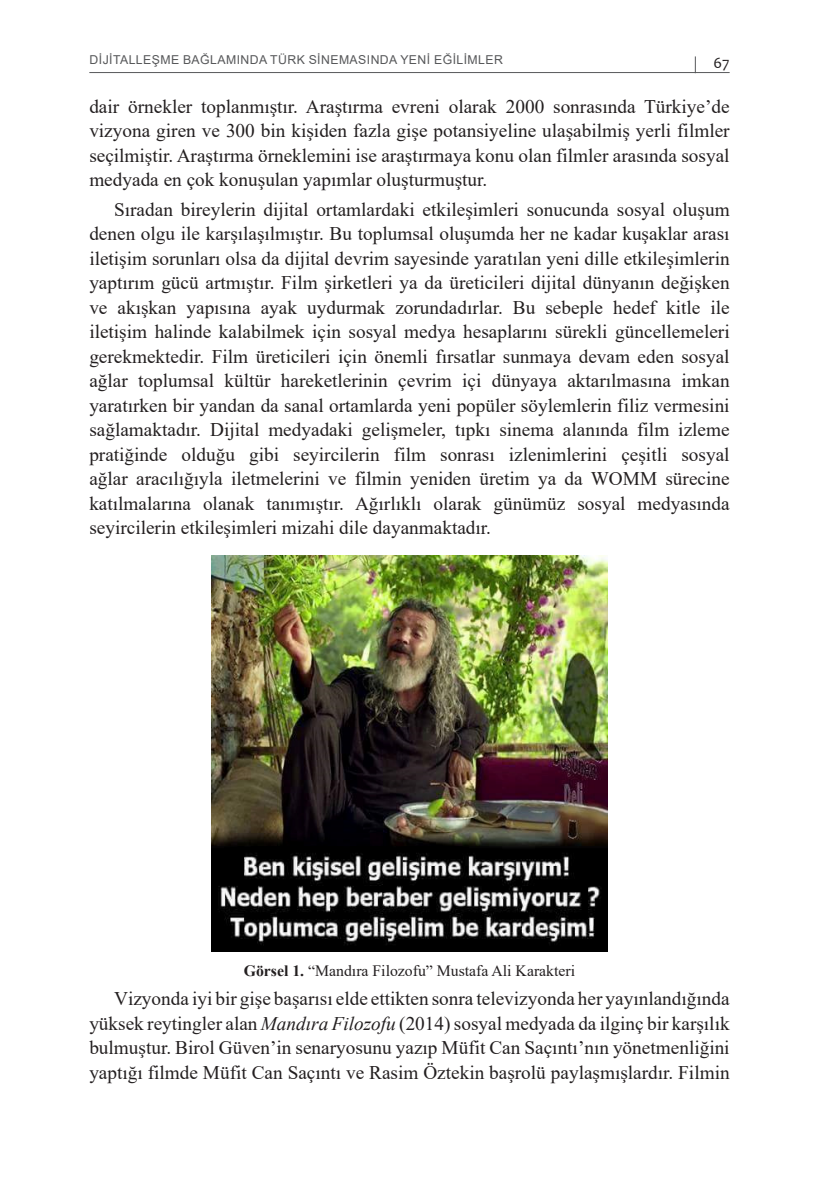
<style>
.page{position:relative;width:819px;height:1191px;background:#fff}
.page>*{position:absolute;margin:0;border:0;box-sizing:border-box;transform-origin:0 0}
.t1{font:19.25px/24.5px "Times New Roman";color:#231f20;text-align:justify}
.tablo{font:15.75px "Times New Roman";color:#231f20}
.t2{font:15.75px "Candara";color:#231f20}
.t3{font:12.25px "Arial";letter-spacing:.035em;color:#57585a}
.s1{font-weight:700}
.s2{font-style:italic}
</style>
<div class="page">
<hr style="left:89px;top:72px;width:640px;height:1px;background:#57585a">
<svg style="left:694px;top:56px;width:1px;height:16px"></svg>
<img style="left:211px;top:556px;width:396px;height:395px">
<p class="t3" style="left:90px;top:52px;width:415px">DIJITALLEŞME BAĞLAMINDA TÜRK SINEMASINDA YENI EĞILIMLER</p>
<p class="t2" style="left:713px;top:53px;width:18px">67</p>
<p class="t1" style="left:89px;top:93px;width:641px">dair örnekler toplanmıştır. Araştırma evreni olarak 2000 sonrasında Türkiye’de vizyona giren ve 300 bin kişiden fazla gişe potansiyeline ulaşabilmiş yerli filmler seçilmiştir. Araştırma örneklemini ise araştırmaya konu olan filmler arasında sosyal medyada en çok konuşulan yapımlar oluşturmuştur.</p>
<p class="t1" style="left:89px;top:196px;width:641px;text-indent:25px">Sıradan bireylerin dijital ortamlardaki etkileşimleri sonucunda sosyal oluşum denen olgu ile karşılaşılmıştır. Bu toplumsal oluşumda her ne kadar kuşaklar arası iletişim sorunları olsa da dijital devrim sayesinde yaratılan yeni dille etkileşimlerin yaptırım gücü artmıştır. Film şirketleri ya da üreticileri dijital dünyanın değişken ve akışkan yapısına ayak uydurmak zorundadırlar. Bu sebeple hedef kitle ile iletişim halinde kalabilmek için sosyal medya hesaplarını sürekli güncellemeleri gerekmektedir. Film üreticileri için önemli fırsatlar sunmaya devam eden sosyal ağlar toplumsal kültür hareketlerinin çevrim içi dünyaya aktarılmasına imkan yaratırken bir yandan da sanal ortamlarda yeni popüler söylemlerin filiz vermesini sağlamaktadır. Dijital medyadaki gelişmeler, tıpkı sinema alanında film izleme pratiğinde olduğu gibi seyircilerin film sonrası izlenimlerini çeşitli sosyal ağlar aracılığıyla iletmelerini ve filmin yeniden üretim ya da WOMM sürecine katılmalarına olanak tanımıştır. Ağırlıklı olarak günümüz sosyal medyasında seyircilerin etkileşimleri mizahi dile dayanmaktadır.</p>
<p class="tablo" style="left:244px;top:959px;width:333px"><span class="s1">Görsel 1.</span> “Mandıra Filozofu” Mustafa Ali Karakteri</p>
<p class="t1" style="left:89px;top:986px;width:641px;text-indent:25px">Vizyonda iyi bir gişe başarısı elde ettikten sonra televizyonda her yayınlandığında yüksek reytingler alan <span class="s2">Mandıra Filozofu</span> (2014) sosyal medyada da ilginç bir karşılık bulmuştur. Birol Güven’in senaryosunu yazıp Müfit Can Saçıntı’nın yönetmenliğini yaptığı filmde Müfit Can Saçıntı ve Rasim Öztekin başrolü paylaşmışlardır. Filmin</p>
</div>
